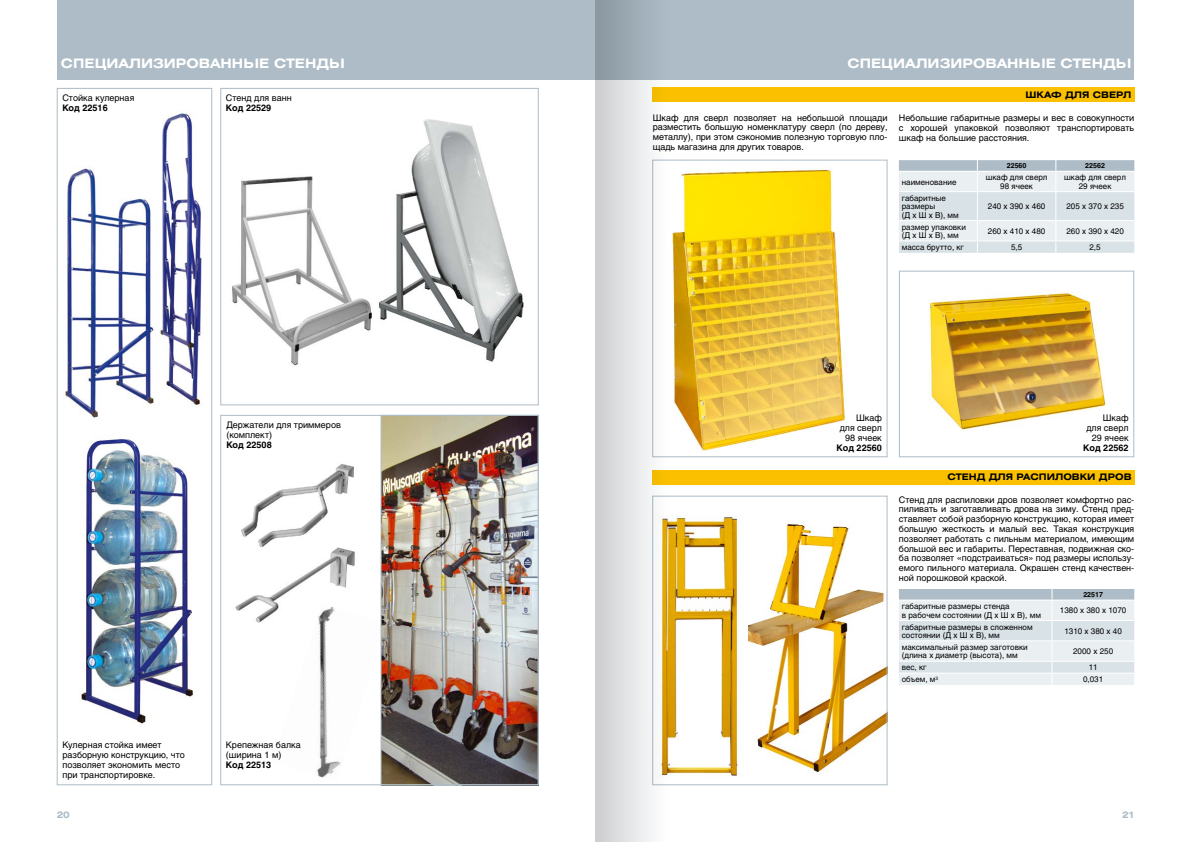
<style>
.page{position:relative;width:1191px;height:842px;background:#fff}
.page>*{position:absolute;margin:0;border:0;box-sizing:border-box;transform-origin:0 0}
.t1{font:700 13px "Helios Ext C";color:#fff}
.t2{font:9px/10px "Helios C";color:#000}
.t3{font:700 9px "Helios C";color:#000}
.t4{font:700 9px "Helios Ext C";color:#000}
.t5{font:700 9px "Helios Ext C";color:#adbcc6}
.t6{font:8px/8.5px "Helios C";color:#000}
.t7{font:700 7px "Helios C";color:#000}
</style>
<div class="page">
<div style="left:57px;top:0;width:538px;height:79px;background:#adbcc6"></div>
<div style="left:595px;top:0;width:539px;height:79px;background:#adbcc6"></div>
<img style="left:235px;top:464px;width:120px;height:159px">
<img style="left:273px;top:604px;width:82px;height:174px">
<img style="left:382px;top:417px;width:155px;height:366px">
<div style="left:57px;top:88px;width:155px;height:697px;border:1px solid #adbcc6"></div>
<div style="left:220px;top:88px;width:319px;height:317px;border:1px solid #adbcc6"></div>
<img style="left:81px;top:439px;width:112px;height:285px">
<img style="left:159px;top:111px;width:44px;height:295px">
<img style="left:65px;top:167px;width:90px;height:251px">
<img style="left:379px;top:119px;width:145px;height:243px">
<img style="left:232px;top:176px;width:140px;height:190px">
<div style="left:380px;top:415px;width:159px;height:370px;border:1px solid #adbcc6"></div>
<img style="left:754px;top:168px;width:93px;height:273px">
<img style="left:754px;top:524px;width:133px;height:262px">
<div style="left:899px;top:271px;width:235px;height:186px;border:1px solid #adbcc6"></div>
<div style="left:652px;top:88px;width:482px;height:14px;background:#fbc100"></div>
<div style="left:652px;top:470px;width:482px;height:14px;background:#fbc100"></div>
<svg style="left:899px;top:160px;width:235px;height:93px;background:#dbe3e8"></svg>
<hr style="left:899px;top:171px;width:78px;height:1px;background:#fff">
<hr style="left:977px;top:171px;width:78px;height:1px;background:#fff">
<hr style="left:1055px;top:171px;width:79px;height:1px;background:#fff">
<hr style="left:899px;top:191px;width:78px;height:1px;background:#fff">
<hr style="left:977px;top:191px;width:78px;height:1px;background:#fff">
<hr style="left:1055px;top:191px;width:79px;height:1px;background:#fff">
<hr style="left:899px;top:240px;width:78px;height:1px;background:#fff">
<hr style="left:977px;top:240px;width:78px;height:1px;background:#fff">
<hr style="left:1055px;top:240px;width:79px;height:1px;background:#fff">
<svg style="left:899px;top:589px;width:235px;height:96px;background:#dee5e9"></svg>
<hr style="left:899px;top:599px;width:153px;height:1px;background:#fff">
<hr style="left:1052px;top:599px;width:82px;height:1px;background:#fff">
<hr style="left:899px;top:620px;width:153px;height:1px;background:#fff">
<hr style="left:1052px;top:620px;width:82px;height:1px;background:#fff">
<hr style="left:899px;top:640px;width:153px;height:1px;background:#fff">
<hr style="left:1052px;top:640px;width:82px;height:1px;background:#fff">
<hr style="left:899px;top:673px;width:153px;height:1px;background:#fff">
<hr style="left:1052px;top:673px;width:82px;height:1px;background:#fff">
<img style="left:928px;top:291px;width:178px;height:139px">
<svg style="left:595px;top:0;width:159px;height:842px"></svg>
<h1 class="t1" style="left:61px;top:56px;width:285px">Сп ециализированные стенды</h1>
<p class="t2" style="left:62px;top:92px;width:74px">Стойка кулерная</p>
<p class="t3" style="left:62px;top:102px;width:47px">Код 22516</p>
<p class="t2" style="left:226px;top:92px;width:67px">Стенд для ванн</p>
<p class="t3" style="left:226px;top:102px;width:47px">Код 22529</p>
<p class="t2" style="left:226px;top:420px;width:116px">Держатели для триммеров (комплект)</p>
<p class="t3" style="left:226px;top:440px;width:47px">Код 22508</p>
<p class="t2" style="left:62px;top:739px;width:124px">Кулерная стойка имеет разборную конструкцию, что позволяет экономить место при транспортировке.</p>
<p class="t2" style="left:226px;top:739px;width:76px">Крепежная балка (ширина 1 м)</p>
<p class="t3" style="left:226px;top:759px;width:47px">Код 22513</p>
<h1 class="t1" style="left:847px;top:56px;width:285px">Сп ециализированные стенды</h1>
<p class="t4" style="left:1025px;top:89px;width:107px">Ш каф для сверл</p>
<p class="t2" style="left:653px;top:113px;width:236px;text-align:justify">Шкаф для сверл позволяет на небольшой площади разместить большую номенклатуру сверл (по дереву, металлу), при этом сэкономив полезную торговую пло&shy;щадь магазина для других товаров.</p>
<p class="t2" style="left:899px;top:112px;width:237px;text-align:justify">Небольшие габаритные размеры и вес в совокупности с хорошей упаковкой позволяют транспортировать шкаф на большие расстояния.</p>
<p class="t7" style="left:1006px;top:162px;width:21px">22560</p>
<p class="t7" style="left:1085px;top:162px;width:21px">22562</p>
<p class="t6" style="left:901px;top:177px;width:56px">наименование</p>
<p class="t6" style="left:985px;top:173px;width:63px;text-align:center">шкаф для сверл<br>98 ячеек</p>
<p class="t6" style="left:1064px;top:173px;width:63px;text-align:center">шкаф для сверл<br>29 ячеек</p>
<p class="t6" style="left:901px;top:194px;width:59px">габаритные размеры<br>(Д х Ш х В), мм</p>
<p class="t6" style="left:988px;top:202px;width:59px">240 х 390 х 460</p>
<p class="t6" style="left:1066px;top:202px;width:59px">205 х 370 х 235</p>
<p class="t6" style="left:901px;top:222px;width:66px">размер упаковки (Д х Ш х В), мм</p>
<p class="t6" style="left:988px;top:227px;width:59px">260 х 410 х 480</p>
<p class="t6" style="left:1066px;top:227px;width:59px">260 х 390 х 420</p>
<p class="t6" style="left:901px;top:243px;width:64px">масса брутто, кг</p>
<p class="t6" style="left:1011px;top:243px;width:13px">5,5</p>
<p class="t6" style="left:1089px;top:243px;width:13px">2,5</p>
<p class="t2" style="left:839px;top:412px;width:44px;text-align:right">Шкаф для сверл<br>98 ячеек</p>
<p class="t3" style="left:836px;top:442px;width:47px">Код 22560</p>
<p class="t2" style="left:1086px;top:413px;width:44px;text-align:right">Шкаф для сверл<br>29 ячеек</p>
<p class="t3" style="left:1083px;top:442px;width:47px">Код 22562</p>
<p class="t4" style="left:947px;top:471px;width:186px">Стенд для расп иловки дров</p>
<p class="t2" style="left:899px;top:494px;width:237px;text-align:justify">Стенд для распиловки дров позволяет комфортно рас&shy;пиливать и заготавливать дрова на зиму. Стенд пред&shy;ставляет собой разборную конструкцию, которая имеет большую жесткость и малый вес. Такая конструкция позволяет работать с пильным материалом, имеющим большой вес и габариты. Переставная, подвижная ско&shy;ба позволяет «подстраиваться» под размеры использу&shy;емого пильного материала. Окрашен стенд качествен&shy;ной порошковой краской.</p>
<p class="t7" style="left:1083px;top:591px;width:21px">22517</p>
<p class="t6" style="left:901px;top:602px;width:141px">габаритные размеры стенда<br>в рабочем состоянии (Д х Ш х В), мм</p>
<p class="t6" style="left:1060px;top:606px;width:68px">1380 х 380 х 1070</p>
<p class="t6" style="left:901px;top:622px;width:132px">габаритные размеры в сложенном состоянии (Д х Ш х В), мм</p>
<p class="t6" style="left:1064px;top:627px;width:59px">1310 х 380 х 40</p>
<p class="t6" style="left:901px;top:643px;width:127px">максимальный размер заготовки (длина х диаметр (высота), мм</p>
<p class="t6" style="left:1073px;top:647px;width:41px">2000 х 250</p>
<p class="t6" style="left:901px;top:663px;width:26px">вес, кг</p>
<p class="t6" style="left:1088px;top:663px;width:10px">11</p>
<p class="t6" style="left:901px;top:675px;width:38px">объем, м<sup>3</sup></p>
<p class="t6" style="left:1083px;top:675px;width:22px">0,031</p>
<p class="t5" style="left:57px;top:809px;width:15px">20</p>
<p class="t5" style="left:1122px;top:809px;width:14px">21</p>
</div>
